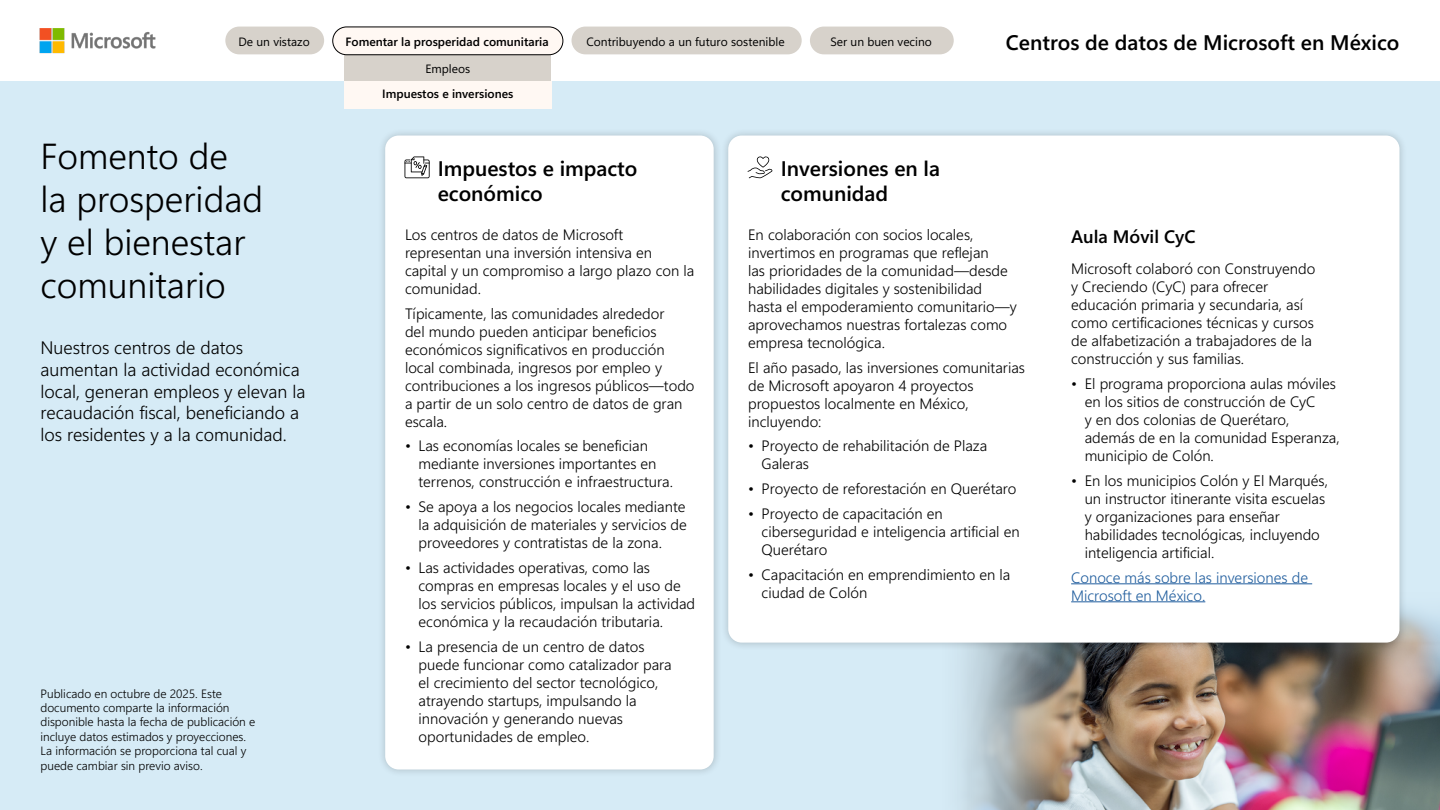
<style>
.page{position:relative;width:1440px;height:810px;background:#fff}
.page>*{position:absolute;margin:0;border:0;box-sizing:border-box;transform-origin:0 0}
.large_heading{font:36px/43.2px "Segoe Sans a 8000 15 e 0000";color:#000}
.large_subhead{font:21px/25.2px "Segoe Sans a 8000";color:#000}
.larger_body_copy{font:18px/21.6px "Segoe Sans a 8000 15 e 0000";color:#000}
.small_subhead{font:18px "Segoe Sans a 8000";color:#000}
.bullets{font:15px/18px "Segoe Sans a 8000 15 e 0000";color:#000}
.small_body_copy{font:15px/18px "Segoe Sans a 8000 15 e 0000";color:#000}
.small_body_copy-2{font:15px/18px "Segoe Sans a 8000 15 e 0000";color:#215e9e}
.Published_fine_print{font:12px/14.4px "Segoe Sans a 8000 15 e 0000";color:#000}
.Nav_inactive{font:12px "Segoe Sans a 8000";color:#000}
.Nav_active{font:12px "Segoe Sans a 8000";color:#000}
</style>
<div class="page">
<div style="left:0;top:81px;width:1440px;height:729px;background:#d6ebf6"></div>
<img style="left:39px;top:28px;width:117px;height:26px">
<img style="left:962px;top:609px;width:478px;height:201px">
<div style="left:720px;top:127px;width:688px;height:524px;background:#000;opacity:.2"></div>
<div style="left:728px;top:136px;width:671px;height:507px;background:#fff;border-radius:14px"></div>
<div style="left:377px;top:127px;width:345px;height:651px;background:#000;opacity:.2"></div>
<div style="left:385px;top:136px;width:329px;height:634px;background:#fff;border-radius:14px"></div>
<svg style="left:405px;top:156px;width:25px;height:22px"></svg>
<svg style="left:748px;top:156px;width:24px;height:22px"></svg>
<hr style="left:1071px;top:583px;width:241px;height:1px;background:#215e9e">
<hr style="left:1071px;top:601px;width:134px;height:1px;background:#215e9e">
<div style="left:345px;top:44px;width:206px;height:37px;background:#d7d2cb"></div>
<div style="left:225px;top:27px;width:99px;height:27px;background:#d7d2cb;border-radius:14px"></div>
<div style="left:333px;top:27px;width:230px;height:28px;background:#fff8f3;border-radius:14px"></div>
<div style="left:332px;top:27px;width:231px;height:28px;border:1px solid #000;border-radius:14px"></div>
<div style="left:344px;top:81px;width:207px;height:28px;background:#fff8f3"></div>
<div style="left:572px;top:27px;width:230px;height:27px;background:#d7d2cb;border-radius:14px"></div>
<div style="left:810px;top:27px;width:144px;height:27px;background:#d7d2cb;border-radius:14px"></div>
<p class="Nav_inactive" style="left:238px;top:33px;width:73px">De un vistazo</p>
<p class="Nav_active" style="left:346px;top:34px;width:205px">Fomentar la prosperidad comunitaria</p>
<p class="Nav_inactive" style="left:425px;top:60px;width:46px">Empleos</p>
<p class="Nav_active" style="left:382px;top:85px;width:133px">Impuestos e inversiones</p>
<p class="Nav_inactive" style="left:586px;top:33px;width:200px">Contribuyendo a un futuro sostenible</p>
<p class="Nav_inactive" style="left:830px;top:33px;width:103px">Ser un buen vecino</p>
<h2 class="large_subhead" style="left:1006px;top:30px;width:395px">Centros de datos de Microsoft en México</h2>
<p class="large_heading" style="left:40px;top:133px;width:224px">Fomento de<br>la prosperidad y el bienestar comunitario</p>
<p class="larger_body_copy" style="left:40px;top:337px;width:266px">Nuestros centros de datos aumentan la actividad económica local, generan empleos y elevan la recaudación fiscal, beneficiando a los residentes y a la comunidad.</p>
<p class="Published_fine_print" style="left:40px;top:686px;width:216px">Publicado en octubre de 2025. Este documento comparte la información disponible hasta la fecha de publicación e incluye datos estimados y proyecciones.<br>La información se proporciona tal cual y puede cambiar sin previo aviso.</p>
<p class="large_subhead" style="left:438px;top:155px;width:201px">Impuestos e impacto económico</p>
<p class="bullets" style="left:405px;top:225px;width:291px">Los centros de datos de Microsoft representan una inversión intensiva en capital y un compromiso a largo plazo con la comunidad.</p>
<p class="bullets" style="left:405px;top:304px;width:291px">Típicamente, las comunidades alrededor<br>del mundo pueden anticipar beneficios económicos significativos en producción local combinada, ingresos por empleo y contribuciones a los ingresos públicos—todo a partir de un solo centro de datos de gran escala.</p>
<p class="bullets" style="left:418px;top:437px;width:256px;text-indent:-14px">• Las economías locales se benefician mediante inversiones importantes en terrenos, construcción e infraestructura.</p>
<p class="bullets" style="left:418px;top:498px;width:270px;text-align:justify;text-indent:-14px">• Se apoya a los negocios locales mediante la adquisición de materiales y servicios de proveedores y contratistas de la zona.</p>
<p class="bullets" style="left:418px;top:558px;width:278px;text-indent:-14px">• Las actividades operativas, como las compras en empresas locales y el uso de los servicios públicos, impulsan la actividad económica y la recaudación tributaria.</p>
<p class="bullets" style="left:418px;top:637px;width:255px;text-indent:-14px">• La presencia de un centro de datos puede funcionar como catalizador para el crecimiento del sector tecnológico, atrayendo startups, impulsando la innovación y generando nuevas oportunidades de empleo.</p>
<p class="large_subhead" style="left:781px;top:155px;width:161px">Inversiones en la comunidad</p>
<p class="bullets" style="left:748px;top:225px;width:270px">En colaboración con socios locales, invertimos en programas que reflejan<br>las prioridades de la comunidad—desde habilidades digitales y sostenibilidad hasta el empoderamiento comunitario—y aprovechamos nuestras fortalezas como empresa tecnológica.</p>
<p class="bullets" style="left:748px;top:358px;width:278px">El año pasado, las inversiones comunitarias de Microsoft apoyaron 4 proyectos propuestos localmente en México, incluyendo:</p>
<p class="bullets" style="left:762px;top:437px;width:227px;text-indent:-14px">• Proyecto de rehabilitación de Plaza<br>Galeras</p>
<p class="bullets" style="left:748px;top:480px;width:270px">• Proyecto de reforestación en Querétaro</p>
<p class="bullets" style="left:762px;top:504px;width:260px;text-indent:-14px">• Proyecto de capacitación en ciberseguridad e inteligencia artificial en<br>Querétaro</p>
<p class="bullets" style="left:762px;top:565px;width:250px;text-indent:-14px">• Capacitación en emprendimiento en la ciudad de Colón</p>
<p class="small_subhead" style="left:1071px;top:224px;width:126px">Aula Móvil CyC</p>
<p class="small_body_copy" style="left:1071px;top:260px;width:246px">Microsoft colaboró con Construyendo y Creciendo (CyC) para ofrecer educación primaria y secundaria, así como certificaciones técnicas y cursos de alfabetización a trabajadores de la construcción y sus familias.</p>
<p class="bullets" style="left:1085px;top:374px;width:256px;text-indent:-14px">• El programa proporciona aulas móviles en los sitios de construcción de CyC<br>y en dos colonias de Querétaro, además de en la comunidad Esperanza, municipio de Colón.</p>
<p class="bullets" style="left:1085px;top:471px;width:245px;text-indent:-14px">• En los municipios Colón y El Marqués, un instructor itinerante visita escuelas y organizaciones para enseñar habilidades tecnológicas, incluyendo inteligencia artificial.</p>
<p class="small_body_copy-2" style="left:1071px;top:568px;width:238px">Conoce más sobre las inversiones de<br>Microsoft en México.</p>
</div>
